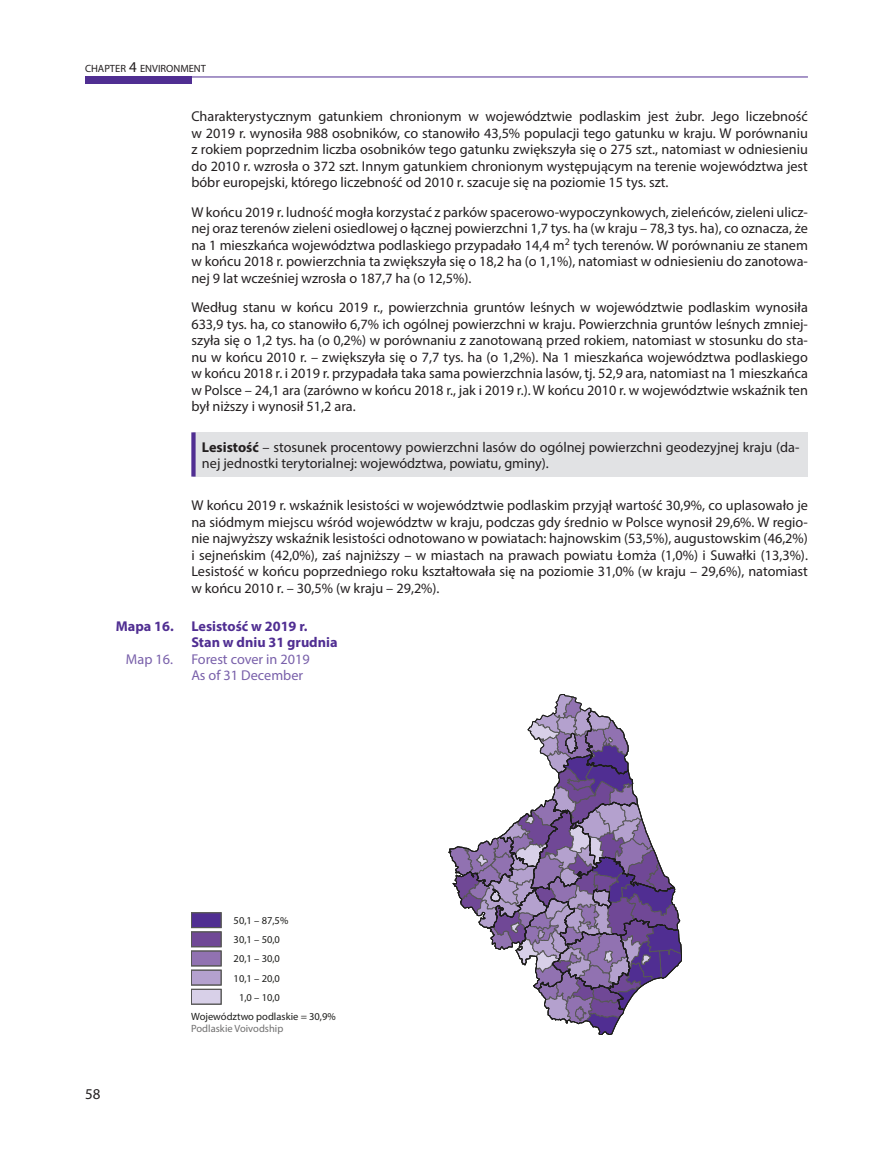
<style>
.page{position:relative;width:893px;height:1149px;background:#fff}
.page>*{position:absolute;margin:0;border:0;box-sizing:border-box;transform-origin:0 0}
.t1{font:15px "Myriad Pro";color:#231f20}
.Tekst_podstawowy_-_p{font:14.25px/16.5px "Myriad Pro";color:#231f20;text-align:justify}
.Tekst_podstawowy_PL{font:14.25px/16.5px "Myriad Pro";color:#231f20;text-align:justify}
.Apla{font:14.25px/16.5px "Myriad Pro";color:#231f20}
.Tytuł_mapy_PL{font:700 14.25px/16.5px "Myriad Pro";color:#502e92}
.Tytuł_mapy_ANG{font:14.25px/16.5px "Myriad Pro";color:#7960aa}
.t2{font:10.5px "Myriad Pro";color:#1d1d1b}
.t3{font:10.5px "Myriad Pro";color:#231f20}
.t4{font:10.5px "Myriad Pro";color:#706f6f}
.s1{font-size:15px}
.s2{font-weight:700}
</style>
<div class="page">
<div style="left:85px;top:77px;width:106px;height:7px;background:#502e92"></div>
<hr style="left:191px;top:77px;width:617px;height:1px;background:#502e92">
<div style="left:193px;top:432px;width:615px;height:44px;background:#e1e2e4"></div>
<div style="left:191px;top:432px;width:5px;height:44px;background:#502e92"></div>
<div style="left:191px;top:912px;width:30px;height:15px;background:#502e92"></div>
<div style="left:191px;top:912px;width:30px;height:15px;border:1px solid #575756"></div>
<div style="left:191px;top:931px;width:30px;height:15px;background:#704896"></div>
<div style="left:191px;top:931px;width:30px;height:15px;border:1px solid #575756"></div>
<div style="left:191px;top:950px;width:30px;height:15px;background:#9172b1"></div>
<div style="left:191px;top:950px;width:30px;height:15px;border:1px solid #575756"></div>
<div style="left:191px;top:969px;width:30px;height:15px;background:#b4a1ce"></div>
<div style="left:191px;top:969px;width:30px;height:15px;border:1px solid #575756"></div>
<div style="left:191px;top:988px;width:30px;height:15px;background:#d8d0e8"></div>
<div style="left:191px;top:988px;width:30px;height:16px;border:1px solid #575756"></div>
<svg style="left:448px;top:694px;width:234px;height:340px"></svg>
<p class="t3" style="left:85px;top:62px;width:123px">CHAPTER <span class="s1">4</span> ENVIRONMENT</p>
<p class="Tekst_podstawowy_PL" style="left:191px;top:108px;width:618px">Charakterystycznym gatunkiem chronionym w województwie podlaskim jest żubr. Jego liczebność w 2019 r. wynosiła 988 osobników, co stanowiło 43,5% populacji tego gatunku w kraju. W porównaniu z rokiem poprzednim liczba osobników tego gatunku zwiększyła się o 275 szt., natomiast w odniesieniu do 2010 r. wzrosła o 372 szt. Innym gatunkiem chronionym występującym na terenie województwa jest bóbr europejski, którego liczebność od 2010 r. szacuje się na poziomie 15 tys. szt.</p>
<p class="Tekst_podstawowy_PL" style="left:191px;top:203px;width:618px">W końcu 2019 r. ludność mogła korzystać z parków spacerowo-wypoczynkowych, zieleńców, zieleni ulicz&shy;nej oraz terenów zieleni osiedlowej o łącznej powierzchni 1,7 tys. ha (w kraju – 78,3 tys. ha), co oznacza, że na 1 mieszkańca województwa podlaskiego przypadało 14,4 m<sup>2</sup> tych terenów. W porównaniu ze stanem w końcu 2018 r. powierzchnia ta zwiększyła się o 18,2 ha (o 1,1%), natomiast w odniesieniu do zanotowa&shy;nej 9 lat wcześniej wzrosła o 187,7 ha (o 12,5%).</p>
<p class="Tekst_podstawowy_-_p" style="left:191px;top:298px;width:618px">Według stanu w końcu 2019 r., powierzchnia gruntów leśnych w województwie podlaskim wynosiła 633,9 tys. ha, co stanowiło 6,7% ich ogólnej powierzchni w kraju. Powierzchnia gruntów leśnych zmniej&shy;szyła się o 1,2 tys. ha (o 0,2%) w porównaniu z zanotowaną przed rokiem, natomiast w stosunku do sta&shy;nu w końcu 2010 r. – zwiększyła się o 7,7 tys. ha (o 1,2%). Na 1 mieszkańca województwa podlaskiego w końcu 2018 r. i 2019 r. przypadała taka sama powierzchnia lasów, tj. 52,9 ara, natomiast na 1 mieszkańca w Polsce – 24,1 ara (zarówno w końcu 2018 r., jak i 2019 r.). W końcu 2010 r. w województwie wskaźnik ten był niższy i wynosił 51,2 ara.</p>
<p class="Apla" style="left:202px;top:438px;width:599px"><span class="s2">Lesistość</span> – stosunek procentowy powierzchni lasów do ogólnej powierzchni geodezyjnej kraju (da&shy;nej jednostki terytorialnej: województwa, powiatu, gminy).</p>
<p class="Tekst_podstawowy_-_p" style="left:191px;top:496px;width:618px">W końcu 2019 r. wskaźnik lesistości w województwie podlaskim przyjął wartość 30,9%, co uplasowało je na siódmym miejscu wśród województw w kraju, podczas gdy średnio w Polsce wynosił 29,6%. W regio&shy;nie najwyższy wskaźnik lesistości odnotowano w powiatach: hajnowskim (53,5%), augustowskim (46,2%) i sejneńskim (42,0%), zaś najniższy – w miastach na prawach powiatu Łomża (1,0%) i Suwałki (13,3%).<br>Lesistość w końcu poprzedniego roku kształtowała się na poziomie 31,0% (w kraju – 29,6%), natomiast w końcu 2010 r. – 30,5% (w kraju – 29,2%).</p>
<p class="Tytuł_mapy_PL" style="left:191px;top:616px;width:148px;text-indent:-76px">Mapa 16. Lesistość w 2019 r.<br>Stan w dniu 31 grudnia</p>
<p class="Tytuł_mapy_ANG" style="left:126px;top:650px;width:49px">Map 16.</p>
<p class="Tytuł_mapy_ANG" style="left:191px;top:650px;width:120px">Forest cover in 2019<br>As of 31 December</p>
<p class="t1" style="left:85px;top:1083px;width:17px">58</p>
<p class="t2" style="left:234px;top:913px;width:56px">50,1 – 87,5%</p>
<p class="t2" style="left:234px;top:932px;width:48px">30,1 – 50,0</p>
<p class="t2" style="left:234px;top:952px;width:48px">20,1 – 30,0</p>
<p class="t2" style="left:234px;top:971px;width:48px">10,1 – 20,0</p>
<p class="t2" style="left:239px;top:990px;width:42px">1,0 – 10,0</p>
<p class="t2" style="left:191px;top:1009px;width:146px">Województwo podlaskie = 30,9%</p>
<p class="t4" style="left:191px;top:1021px;width:94px">Podlaskie Voivodship</p>
</div>
